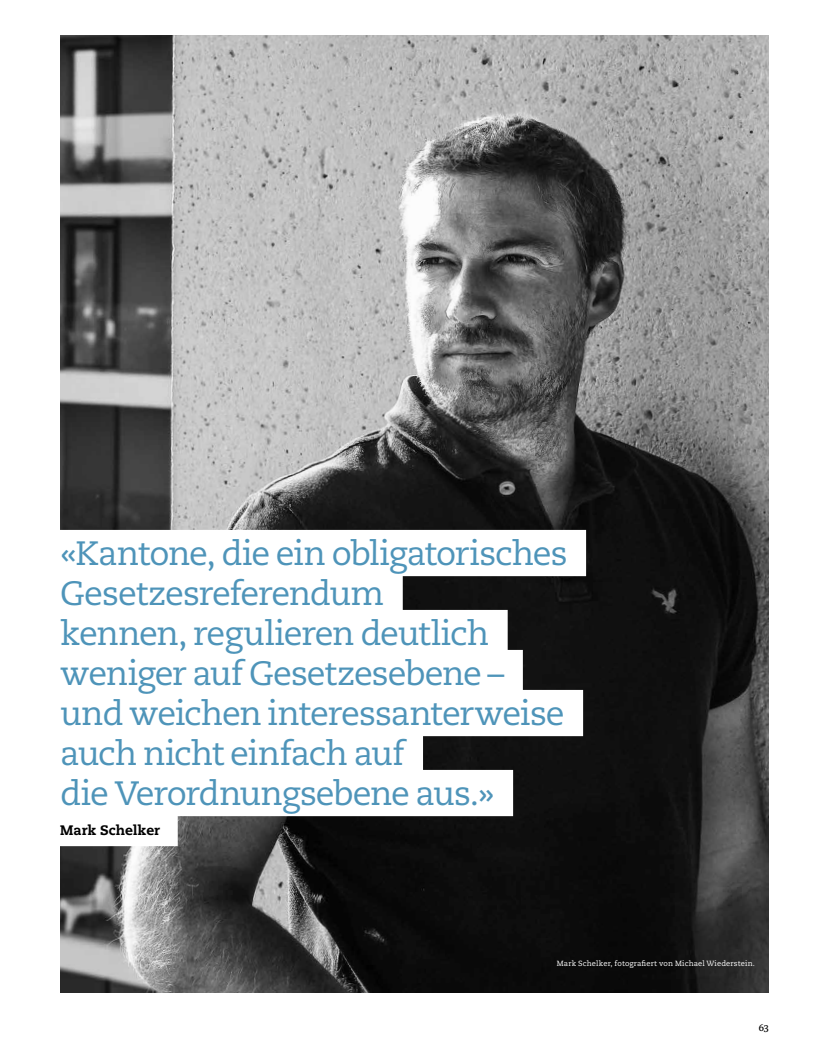
<style>
.page{position:relative;width:815px;height:1063px;background:#fff}
.page>*{position:absolute;margin:0;border:0;box-sizing:border-box;transform-origin:0 0}
.t1{font:33.75px/40px "Caecilia";letter-spacing:-.03em;color:#4e94b9}
.t2{font:800 13.75px "Caecilia";letter-spacing:.005em;color:#000}
.t3{font:11.25px "Karmina Basic";color:#000}
.t4{font:7.5px "Caecilia";letter-spacing:.02em;color:#fff}
</style>
<div class="page">
<img style="left:60px;top:35px;width:709px;height:957px">
<div style="left:46px;top:530px;width:540px;height:46px;background:#fff"></div>
<div style="left:46px;top:570px;width:357px;height:46px;background:#fff"></div>
<div style="left:46px;top:610px;width:462px;height:46px;background:#fff"></div>
<div style="left:46px;top:650px;width:477px;height:46px;background:#fff"></div>
<div style="left:46px;top:690px;width:537px;height:46px;background:#fff"></div>
<div style="left:46px;top:730px;width:377px;height:46px;background:#fff"></div>
<div style="left:46px;top:770px;width:467px;height:46px;background:#fff"></div>
<div style="left:46px;top:800px;width:132px;height:46px;background:#fff"></div>
<p class="t1" style="left:60px;top:534px;width:509px">«Kantone, die ein obligatorisches<br>Gesetzesreferendum<br>kennen, regulieren deutlich weniger auf Gesetzesebene – und weichen interessanterweise auch nicht einfach auf<br>die Verordnungsebene aus.»</p>
<p class="t2" style="left:60px;top:822px;width:101px">Mark Schelker</p>
<p class="t4" style="left:557px;top:959px;width:200px">Mark Schelker, fotografiert von Michael Wiederstein.</p>
<p class="t3" style="left:758px;top:1021px;width:12px">63</p>
</div>
